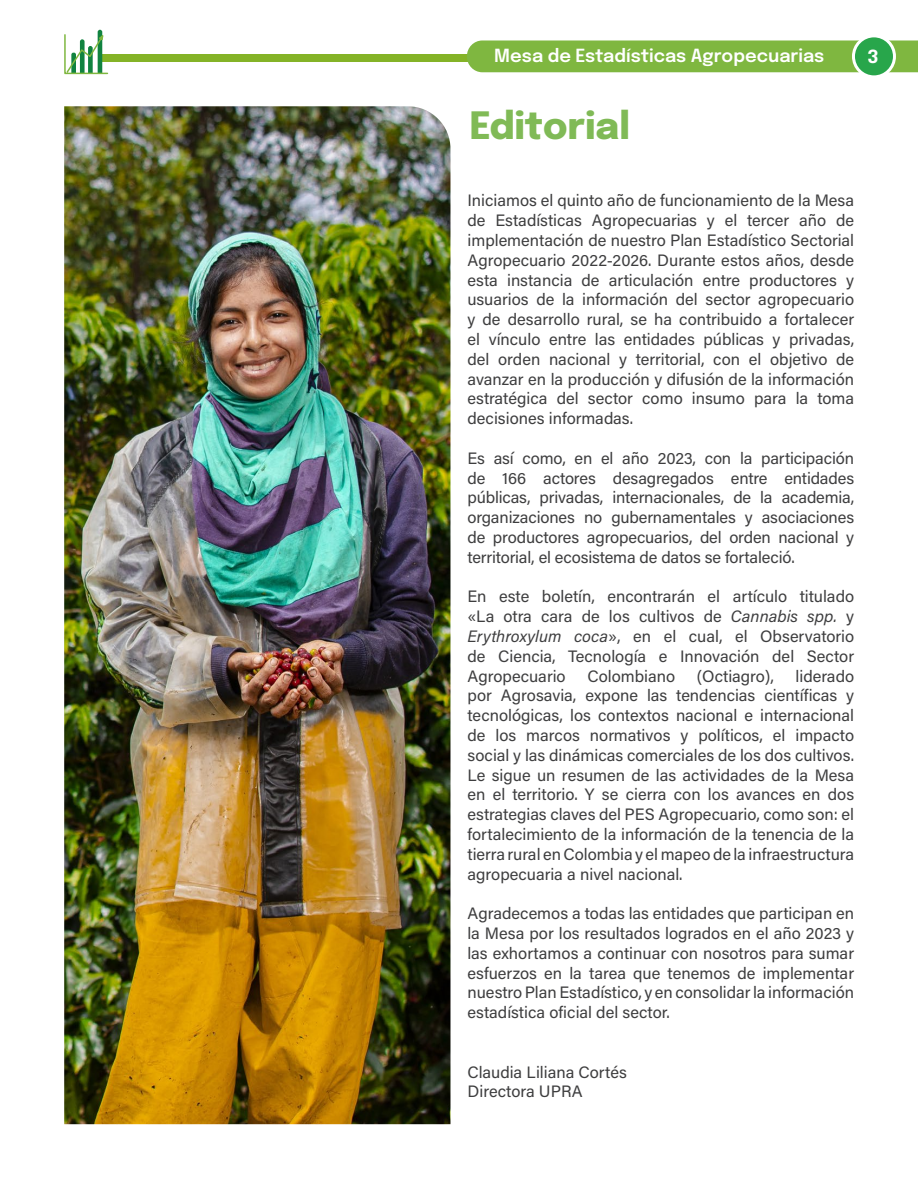
<style>
.page{position:relative;width:918px;height:1188px;background:#fff}
.page>*{position:absolute;margin:0;border:0;box-sizing:border-box;transform-origin:0 0}
.t1{font:800 37.5px "Epilogue";color:#80ba56}
.t2{font:600 18px "Epilogue";color:#fff}
.t3{font:700 18px "Epilogue";color:#fff}
.Cuerpo_de_texto{font:16.5px/19.8px "Acumin Pro";color:#3e3e3f;text-align:justify}
.s1{font-style:italic}
</style>
<div class="page">
<div style="left:102px;top:54px;width:751px;height:7px;background:#84b327"></div>
<div style="left:467px;top:40px;width:451px;height:32px;background:#7fb740"></div>
<div style="left:853px;top:36px;width:41px;height:41px;background:#28a64b;border-radius:50%"></div>
<div style="left:852px;top:34px;width:44px;height:44px;border:3px solid #fff;border-radius:50%"></div>
<svg style="left:64px;top:30px;width:45px;height:45px"></svg>
<img style="left:64px;top:106px;width:386px;height:1018px">
<p class="t2" style="left:494px;top:42px;width:332px">Mesa de Estadísticas Agropecuarias</p>
<p class="t3" style="left:868px;top:44px;width:13px">3</p>
<p class="t1" style="left:470px;top:99px;width:162px">Editorial</p>
<p class="Cuerpo_de_texto" style="left:468px;top:190px;width:388px">Iniciamos el quinto año de funcionamiento de la Mesa de Estadísticas Agropecuarias y el tercer año de implementación de nuestro Plan Estadístico Sectorial Agropecuario 2022-2026. Durante estos años, desde esta instancia de articulación entre productores y usuarios de la información del sector agropecuario y de desarrollo rural, se ha contribuido a fortalecer el vínculo entre las entidades públicas y privadas, del orden nacional y territorial, con el objetivo de avanzar en la producción y difusión de la información estratégica del sector como insumo para la toma decisiones informadas.</p>
<p class="Cuerpo_de_texto" style="left:468px;top:448px;width:388px">Es así como, en el año 2023, con la participación de 166 actores desagregados entre entidades públicas, privadas, internacionales, de la academia, organizaciones no gubernamentales y asociaciones de productores agropecuarios, del orden nacional y territorial, el ecosistema de datos se fortaleció.</p>
<p class="Cuerpo_de_texto" style="left:468px;top:586px;width:388px">En este boletín, encontrarán el artículo titulado «La otra cara de los cultivos de <span class="s1">Cannabis spp.</span> y <span class="s1">Erythroxylum coca</span>», en el cual, el Observatorio de Ciencia, Tecnología e Innovación del Sector Agropecuario</p>
<p class="Cuerpo_de_texto" style="left:468px;top:665px;width:388px;text-indent:328px">liderado por Agrosavia, expone las tendencias científicas y tecnológicas, los contextos nacional e internacional de los marcos normativos y políticos, el impacto social y las dinámicas comerciales de los dos cultivos.<br>Le sigue un resumen de las actividades de la Mesa en el territorio. Y se cierra con los avances en dos estrategias claves del PES Agropecuario, como son: el fortalecimiento de la información de la tenencia de la tierra rural en Colombia y el mapeo de la infraestructura agropecuaria a nivel nacional.</p>
<p class="Cuerpo_de_texto" style="left:468px;top:903px;width:388px">Agradecemos a todas las entidades que participan en la Mesa por los resultados logrados en el año 2023 y las exhortamos a continuar con nosotros para sumar esfuerzos en la tarea que tenemos de implementar nuestro Plan Estadístico, y en consolidar la información estadística oficial del sector.</p>
<p class="Cuerpo_de_texto" style="left:587px;top:665px;width:89px">Colombiano</p>
<p class="Cuerpo_de_texto" style="left:697px;top:665px;width:78px">(Octiagro),</p>
<p class="Cuerpo_de_texto" style="left:468px;top:1061px;width:161px">Claudia Liliana Cortés</p>
<p class="Cuerpo_de_texto" style="left:468px;top:1081px;width:117px">Directora UPRA</p>
</div>
